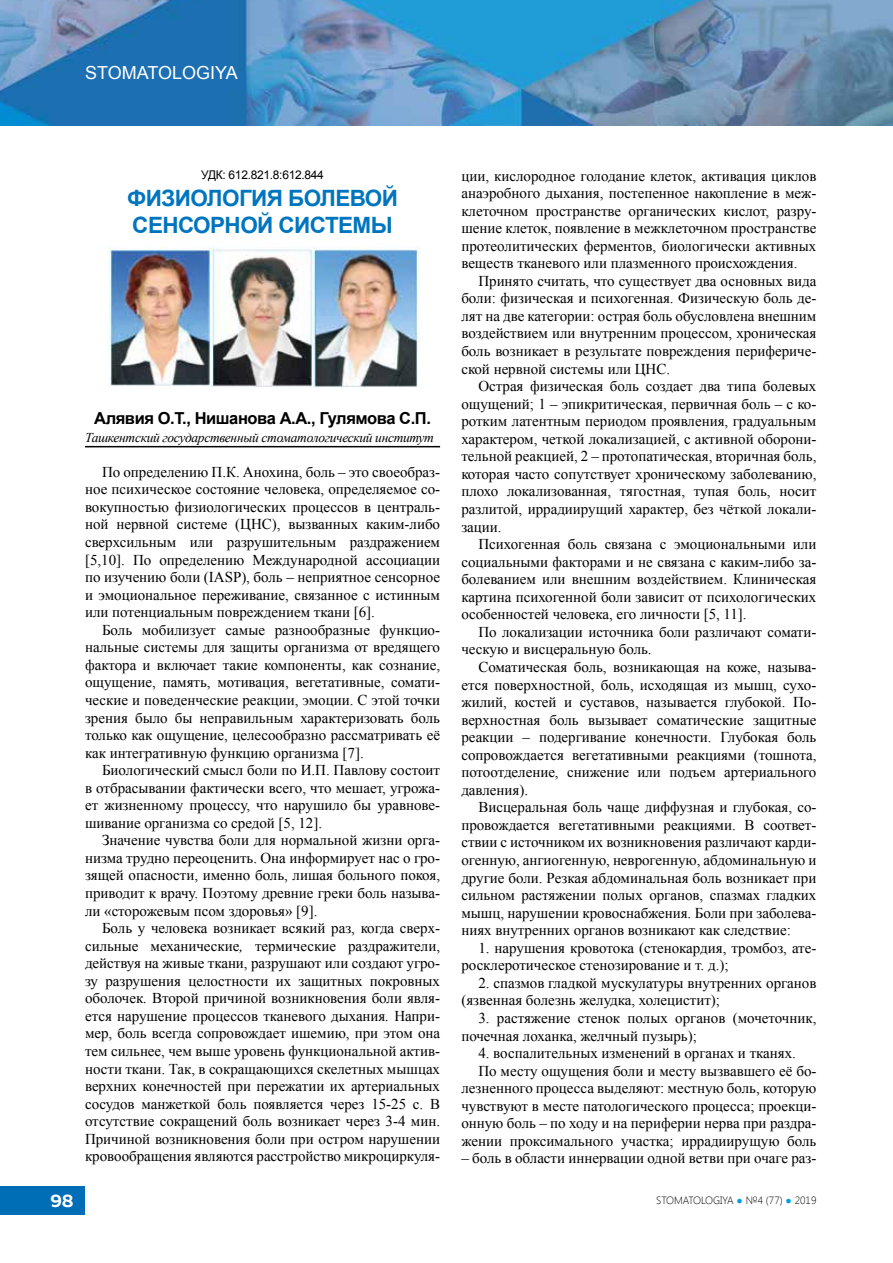
<style>
.page{position:relative;width:893px;height:1263px;background:#fff}
.page>*{position:absolute;margin:0;border:0;box-sizing:border-box;transform-origin:0 0}
.t1{font:700 22.5px/27px "Arial";letter-spacing:-.025em;color:#0075bf}
.t2{font:18px "Arial";color:#fff}
.t3{font:700 18px "Muller";color:#fff}
.t4{font:700 16.5px "Arial";letter-spacing:-.025em;color:#000}
.t5{font:15px/17.5px "Times New Roman";color:#000;text-align:justify}
.t6{font:italic 13.5px "Times New Roman";letter-spacing:-.025em;color:#000}
.t7{font:12px "Arial";letter-spacing:-.025em;color:#000}
.t8{font:300 10.5px "Segoe UI";color:#000}
.s1{font-style:italic}
.s2{color:#009fe3}
</style>
<div class="page">
<img style="left:0;top:0;width:893px;height:125px">
<div style="left:0;top:1186px;width:84px;height:29px;background:#006eb7"></div>
<hr style="left:85px;top:446px;width:355px;height:1px;background:#000">
<img style="left:109px;top:247px;width:310px;height:140px">
<p class="t2" style="left:85px;top:61px;width:154px">STOMATOLOGIYA</p>
<p class="t7" style="left:201px;top:167px;width:124px">УДК: 612.821.8:612.844</p>
<h1 class="t1" style="left:127px;top:185px;width:272px">ФИЗИОЛОГИЯ БОЛЕВОЙ<br>СЕНСОРНОЙ СИСТЕМЫ</h1>
<p class="t4" style="left:94px;top:407px;width:338px">Алявия О.Т., Нишанова А.А., Гулямова С.П.</p>
<p class="t6" style="left:85px;top:428px;width:350px">Ташкентский государственный стоматологический институт</p>
<p class="t5" style="left:85px;top:463px;width:357px;text-indent:17px">По определению П.К. Анохина, боль – это своеобраз&shy;ное психическое состояние человека, определяемое со&shy;вокупностью физиологических процессов в централь&shy;ной нервной системе (ЦНС), вызванных каким-либо сверхсильным или разрушительным раздражением [5,10]. По определению Международной ассоциации по изучению боли (IASP), боль – неприятное сенсорное и эмоциональное переживание, связанное с истинным или потенциальным повреждением ткани [6].</p>
<p class="t5" style="left:85px;top:621px;width:357px;text-indent:17px">Боль мобилизует самые разнообразные функцио&shy;нальные системы для защиты организма от вредящего фактора и включает такие компоненты, как сознание, ощущение, память, мотивация, вегетативные, сомати&shy;ческие и поведенческие реакции, эмоции. С этой точки зрения было бы неправильным характеризовать боль только как ощущение, целесообразно рассматривать её как интегративную функцию организма [7].</p>
<p class="t5" style="left:85px;top:761px;width:357px;text-indent:17px">Биологический смысл боли по И.П. Павлову состоит в отбрасывании фактически всего, что мешает, угрожа&shy;ет жизненному процессу, что нарушило бы уравнове&shy;шивание организма со средой [5, 12].</p>
<p class="t5" style="left:85px;top:831px;width:357px;text-indent:17px">Значение чувства боли для нормальной жизни орга&shy;низма трудно переоценить. Она информирует нас о гро&shy;зящей опасности, именно боль, лишая больного покоя, приводит к врачу. Поэтому древние греки боль называ&shy;ли «сторожевым псом здоровья» [9].</p>
<p class="t5" style="left:85px;top:919px;width:357px;text-indent:17px">Боль у человека возникает всякий раз, когда сверх&shy;сильные механические<span class="s1">,</span> термические раздражители, действуя на живые ткани, разрушают или создают угро&shy;зу разрушения целостности их защитных покровных оболочек<span class="s1">.</span> Второй причиной возникновения боли явля&shy;ется нарушение процессов тканевого дыхания<span class="s1">.</span> Напри&shy;мер, боль всегда сопровождает ишемию, при этом она тем сильнее, чем выше уровень функциональной актив&shy;ности ткани. Так, в сокращающихся скелетных мышцах верхних конечностей при пережатии их артериальных сосудов манжеткой боль появляется через 15-25 с. В отсутствие сокращений боль возникает через 3-4 мин.<br>Причиной возникновения боли при остром нарушении кровообращения являются расстройство микроциркуля-</p>
<p class="t5" style="left:461px;top:166px;width:357px">ции, кислородное голодание клеток, активация циклов анаэробного дыхания, постепенное накопление в меж&shy;клеточном пространстве органических кислот, разру&shy;шение клеток, появление в межклеточном пространстве протеолитических ферментов, биологически активных веществ тканевого или плазменного происхождения.</p>
<p class="t5" style="left:461px;top:272px;width:357px;text-indent:17px">Принято считать, что существует два основных вида боли: физическая и психогенная. Физическую боль де&shy;лят на две категории: острая боль обусловлена внешним воздействием или внутренним процессом, хроническая боль возникает в результате повреждения перифериче&shy;ской нервной системы или ЦНС.</p>
<p class="t5" style="left:461px;top:377px;width:357px;text-indent:17px">Острая физическая боль создает два типа болевых ощущений; 1 – эпикритическая, первичная боль – с ко&shy;ротким латентным периодом проявления, градуальным характером, четкой локализацией, с активной оборони&shy;тельной реакцией, 2 – протопатическая, вторичная боль, которая часто сопутствует хроническому заболеванию, плохо локализованная, тягостная, тупая боль, носит разлитой, иррадиирущий характер, без чёткой локали&shy;зации.</p>
<p class="t5" style="left:461px;top:535px;width:357px;text-indent:17px">Психогенная боль связана с эмоциональными или социальными факторами и не связана с каким-либо за&shy;болеванием или внешним воздействием. Клиническая картина психогенной боли зависит от психологических особенностей человека, его личности [5, 11].</p>
<p class="t5" style="left:461px;top:623px;width:357px;text-indent:17px">По локализации источника боли различают сомати&shy;ческую и висцеральную боль.</p>
<p class="t5" style="left:461px;top:658px;width:357px;text-indent:17px">Соматическая боль, возникающая на коже, называ&shy;ется поверхностной, боль, исходящая из мышц, сухо&shy;жилий, костей и суставов, называется глубокой. По&shy;верхностная боль вызывает соматические защитные реакции – подергивание конечности. Глубокая боль сопровождается вегетативными реакциями (тошнота, потоотделение, снижение или подъем артериального давления).</p>
<p class="t5" style="left:461px;top:798px;width:357px;text-indent:17px">Висцеральная боль чаще диффузная и глубокая, со&shy;провождается вегетативными реакциями. В соответ&shy;ствии с источником их возникновения различают карди&shy;огенную, ангиогенную, неврогенную, абдоминальную и другие боли. Резкая абдоминальная боль возникает при сильном растяжении полых органов, спазмах гладких мышц, нарушении кровоснабжения. Боли при заболева&shy;ниях внутренних органов возникают как следствие:</p>
<p class="t5" style="left:461px;top:939px;width:357px;text-indent:17px">1. нарушения кровотока (стенокардия, тромбоз, ате&shy;росклеротическое стенозирование и т. д.);</p>
<p class="t5" style="left:461px;top:974px;width:357px;text-indent:17px">2. спазмов гладкой мускулатуры внутренних органов (язвенная болезнь желудка, холецистит);</p>
<p class="t5" style="left:461px;top:1009px;width:357px;text-indent:17px">3. растяжение стенок полых органов (мочеточник, почечная лоханка, желчный пузырь);</p>
<p class="t5" style="left:478px;top:1044px;width:319px">4. воспалительных изменений в органах и тканях.</p>
<p class="t5" style="left:478px;top:1062px;width:340px">По месту ощущения боли и месту вызвавшего её бо-</p>
<p class="t5" style="left:461px;top:1079px;width:357px">лезненного процесса выделяют: местную боль, которую</p>
<p class="t5" style="left:461px;top:1097px;width:357px">чувствуют в месте патологического процесса; проекци-</p>
<p class="t5" style="left:461px;top:1114px;width:357px">онную боль – по ходу и на периферии нерва при раздра-</p>
<p class="t5" style="left:461px;top:1132px;width:357px">жении проксимального участка; иррадиирущую боль</p>
<p class="t5" style="left:461px;top:1149px;width:357px">– боль в области иннервации одной ветви при очаге раз-</p>
<p class="t3" style="left:50px;top:1189px;width:25px">98</p>
<p class="t8" style="left:656px;top:1193px;width:162px">STOMATOLOGIYA <span class="s2">●</span> №4 (77) <span class="s2">●</span> 2019</p>
</div>
